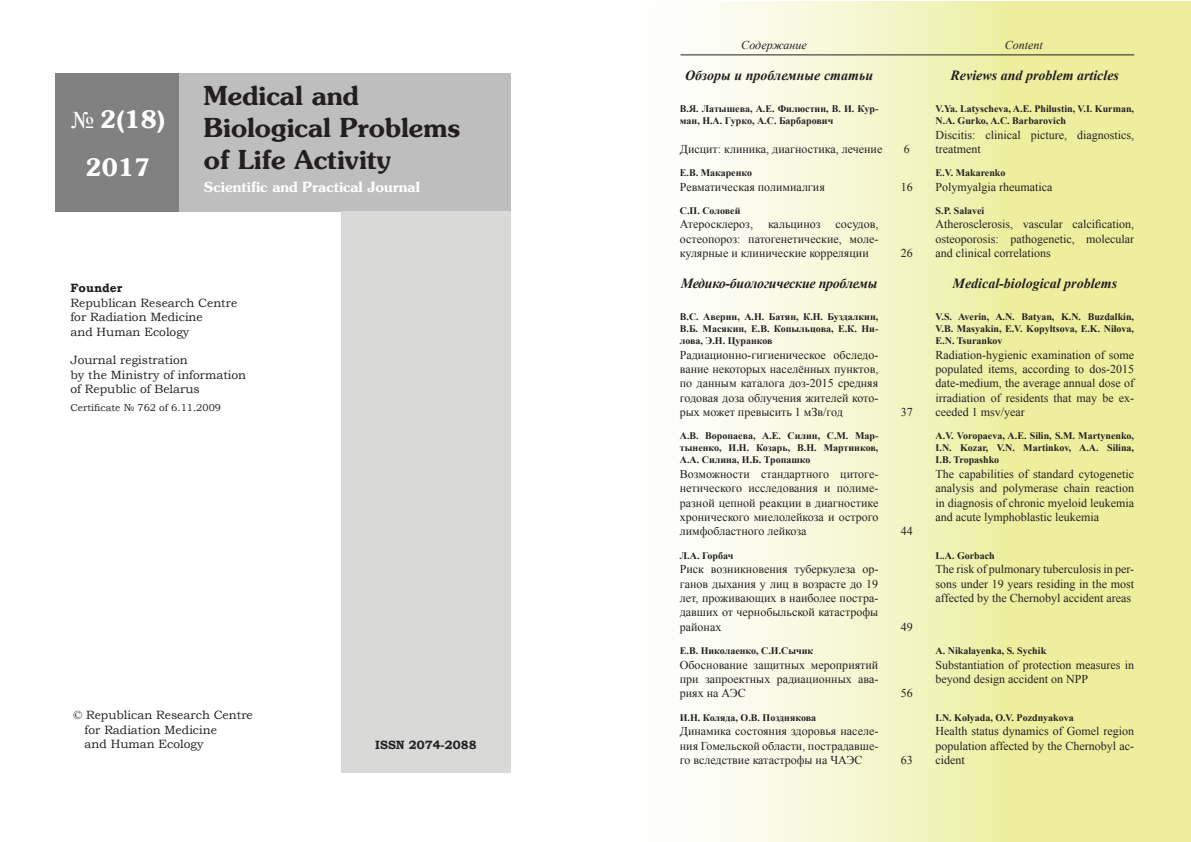
<style>
.page{position:relative;width:1191px;height:842px;background:#fff}
.page>*{position:absolute;margin:0;border:0;box-sizing:border-box;transform-origin:0 0}
.t1{font:700 26px/32px "AG Presquire";color:#231f20}
.t2{font:700 24px/48px "AG Presquire";color:#fff;text-align:center}
.t3{font:italic 700 14px "Times New Roman";color:#231f20}
.t4{font:700 14px "AG Presquire";color:#fff}
.t5{font:italic 700 14px "Times New Roman";letter-spacing:-.02em;color:#231f20}
.t6{font:12px/14.4px "Times New Roman";color:#231f20;text-align:justify}
.t7{font:12px/14.4px "Bookman Old Style";color:#231f20}
.t8{font:700 12px "Bookman Old Style";color:#231f20}
.t9{font:italic 12px "Times New Roman";color:#231f20}
.t10{font:700 10px/12px "Times New Roman";color:#231f20;text-align:justify}
.t11{font:10px "Bookman Old Style";color:#231f20}
.s1{font-family:"Times New Roman";font-weight:400}
</style>
<div class="page">
<svg style="left:680px;top:4px;width:509px;height:836px;background:#f2f4bf"></svg>
<hr style="left:680px;top:54px;width:454px;height:1px;background:#231f20">
<div style="left:179px;top:73px;width:331px;height:138px;background:#bfbebe"></div>
<div style="left:56px;top:73px;width:123px;height:138px;background:#808180"></div>
<div style="left:341px;top:211px;width:169px;height:562px;background:#d9d9d8"></div>
<h2 class="t2" style="left:71px;top:95px;width:96px"><span class="s1">№</span> 2(18)<br>2017</h2>
<h1 class="t1" style="left:204px;top:80px;width:258px">Medical and<br>Biological Problems of Life Activity</h1>
<p class="t4" style="left:204px;top:178px;width:217px">Scientific and Practical Journal</p>
<p class="t8" style="left:70px;top:280px;width:53px">Founder</p>
<p class="t7" style="left:70px;top:296px;width:168px">Republican Research Centre for Radiation Medicine<br>and Human Ecology</p>
<p class="t7" style="left:70px;top:353px;width:177px">Journal registration<br>by the Ministry of information of Republic of Belarus</p>
<p class="t11" style="left:70px;top:401px;width:152px">Certificate № 762 of 6.11.2009</p>
<p class="t7" style="left:85px;top:708px;width:170px;text-indent:-11px">© Republican Research Centre for Radiation Medicine<br>and Human Ecology</p>
<p class="t8" style="left:375px;top:736px;width:103px">ISSN 2074-2088</p>
<p class="t9" style="left:741px;top:37px;width:67px">Содержание</p>
<p class="t9" style="left:1004px;top:37px;width:40px">Content</p>
<p class="t3" style="left:685px;top:66px;width:190px">Обзоры и проблемные статьи</p>
<p class="t10" style="left:680px;top:103px;width:200px">В.Я. Латышева, А.Е. Филюстин, В. И. Кур&shy;ман, Н.А. Гурко, А.С. Барбарович</p>
<p class="t6" style="left:680px;top:142px;width:204px">Дисцит: клиника, диагностика, лечение</p>
<p class="t6" style="left:903px;top:142px;width:7px">6</p>
<p class="t10" style="left:680px;top:167px;width:74px">Е.В. Макаренко</p>
<p class="t6" style="left:680px;top:179px;width:146px">Ревматическая полимиалгия</p>
<p class="t6" style="left:900px;top:179px;width:13px">16</p>
<p class="t10" style="left:680px;top:204px;width:62px">С.П. Соловей</p>
<p class="t6" style="left:680px;top:217px;width:200px">Атеросклероз, кальциноз сосудов, остеопороз: патогенетические, моле&shy;кулярные и клинические корреляции</p>
<p class="t6" style="left:900px;top:246px;width:13px">26</p>
<p class="t5" style="left:680px;top:274px;width:198px">Медико-биологические проблемы</p>
<p class="t10" style="left:680px;top:310px;width:200px">В.С. Аверин, А.Н. Батян, К.Н. Буздалкин, В.Б. Масякин, Е.В. Копыльцова, Е.К. Ни&shy;лова, Э.Н. Цуранков</p>
<p class="t6" style="left:680px;top:347px;width:200px">Радиационно-гигиеническое обследо&shy;вание некоторых населённых пунктов, по данным каталога доз-2015 средняя годовая доза облучения жителей кото&shy;рых может превысить 1 мЗв/год</p>
<p class="t10" style="left:680px;top:430px;width:200px">А.В. Воропаева, А.Е. Силин, С.М. Мар&shy;тыненко, И.Н. Козарь, В.Н. Мартинков, А.А. Силина, И.Б. Тропашко</p>
<p class="t6" style="left:680px;top:466px;width:200px">Возможности стандартного цитоге&shy;нетического исследования и полиме&shy;разной цепной реакции в диагностике хронического миелолейкоза и острого лимфобластного лейкоза</p>
<p class="t10" style="left:680px;top:549px;width:55px">Л.А. Горбач</p>
<p class="t6" style="left:680px;top:562px;width:200px">Риск возникновения туберкулеза ор&shy;ганов дыхания у лиц в возрасте до 19 лет, проживающих в наиболее постра&shy;давших от чернобыльской катастрофы районах</p>
<p class="t10" style="left:680px;top:645px;width:135px">Е.В. Николаенко, С.И.Сычик</p>
<p class="t6" style="left:680px;top:657px;width:200px">Обоснование защитных мероприятий при запроектных радиационных ава&shy;риях на АЭС</p>
<p class="t10" style="left:680px;top:711px;width:138px">И.Н. Коляда, О.В. Позднякова</p>
<p class="t6" style="left:680px;top:724px;width:200px">Динамика состояния здоровья населе&shy;ния Гомельской области, пострадавше&shy;го вследствие катастрофы на ЧАЭС</p>
<p class="t6" style="left:900px;top:405px;width:13px">37</p>
<p class="t6" style="left:900px;top:524px;width:13px">44</p>
<p class="t6" style="left:900px;top:619px;width:13px">49</p>
<p class="t6" style="left:900px;top:686px;width:13px">56</p>
<p class="t6" style="left:900px;top:752px;width:13px">63</p>
<p class="t3" style="left:950px;top:66px;width:170px">Reviews and problem articles</p>
<p class="t10" style="left:935px;top:103px;width:200px">V.Ya. Latyscheva, A.E. Philustin, V.I. Kurman,<br>N.A. Gurko, A.C. Barbarovich</p>
<p class="t6" style="left:935px;top:127px;width:200px">Discitis: clinical picture, diagnostics, treatment</p>
<p class="t10" style="left:935px;top:167px;width:71px">E.V. Makarenko</p>
<p class="t6" style="left:935px;top:179px;width:118px">Polymyalgia rheumatica</p>
<p class="t10" style="left:935px;top:204px;width:50px">S.P. Salavei</p>
<p class="t6" style="left:935px;top:217px;width:200px">Atherosclerosis, vascular calcification, osteoроrosis: pathogenetic, molecular and clinical correlations</p>
<p class="t3" style="left:952px;top:274px;width:166px">Medical-biological problems</p>
<p class="t10" style="left:935px;top:310px;width:200px">V.S. Averin, A.N. Batyan, K.N. Buzdalkin, V.B. Masyakin, E.V. Kopyltsova, E.K. Nilova, E.N. Tsurankov</p>
<p class="t6" style="left:935px;top:347px;width:200px">Radiation-hygienic examination of some populated items, according to dos-2015 date-medium, the average annual dose of irradiation of residents that may be ex&shy;ceeded 1 msv/year</p>
<p class="t10" style="left:935px;top:430px;width:200px">A.V. Voropaeva, A.E. Silin, S.M. Martynenko, I.N. Kozar, V.N. Martinkov, A.A. Silina, I.B. Tropashko</p>
<p class="t6" style="left:935px;top:466px;width:200px">The capabilities of standard cytogenetic analysis and polymerase chain reaction in diagnosis of chronic myeloid leukemia and acute lymphoblastic leukemia</p>
<p class="t10" style="left:935px;top:549px;width:61px">L.A. Gorbach</p>
<p class="t6" style="left:935px;top:562px;width:200px">The risk of pulmonary tuberculosis in per&shy;sons under 19 years residing in the most affected by the Chernobyl accident areas</p>
<p class="t10" style="left:935px;top:645px;width:112px">A. Nikalayenka, S. Sychik</p>
<p class="t6" style="left:935px;top:657px;width:200px">Substantiation of protection measures in beyond design accident on NPP</p>
<p class="t10" style="left:935px;top:711px;width:140px">I.N. Kolyada, O.V. Pozdnyakova</p>
<p class="t6" style="left:935px;top:724px;width:200px">Health status dynamics of Gomel region population affected by the Chernobyl ac&shy;cident</p>
</div>
